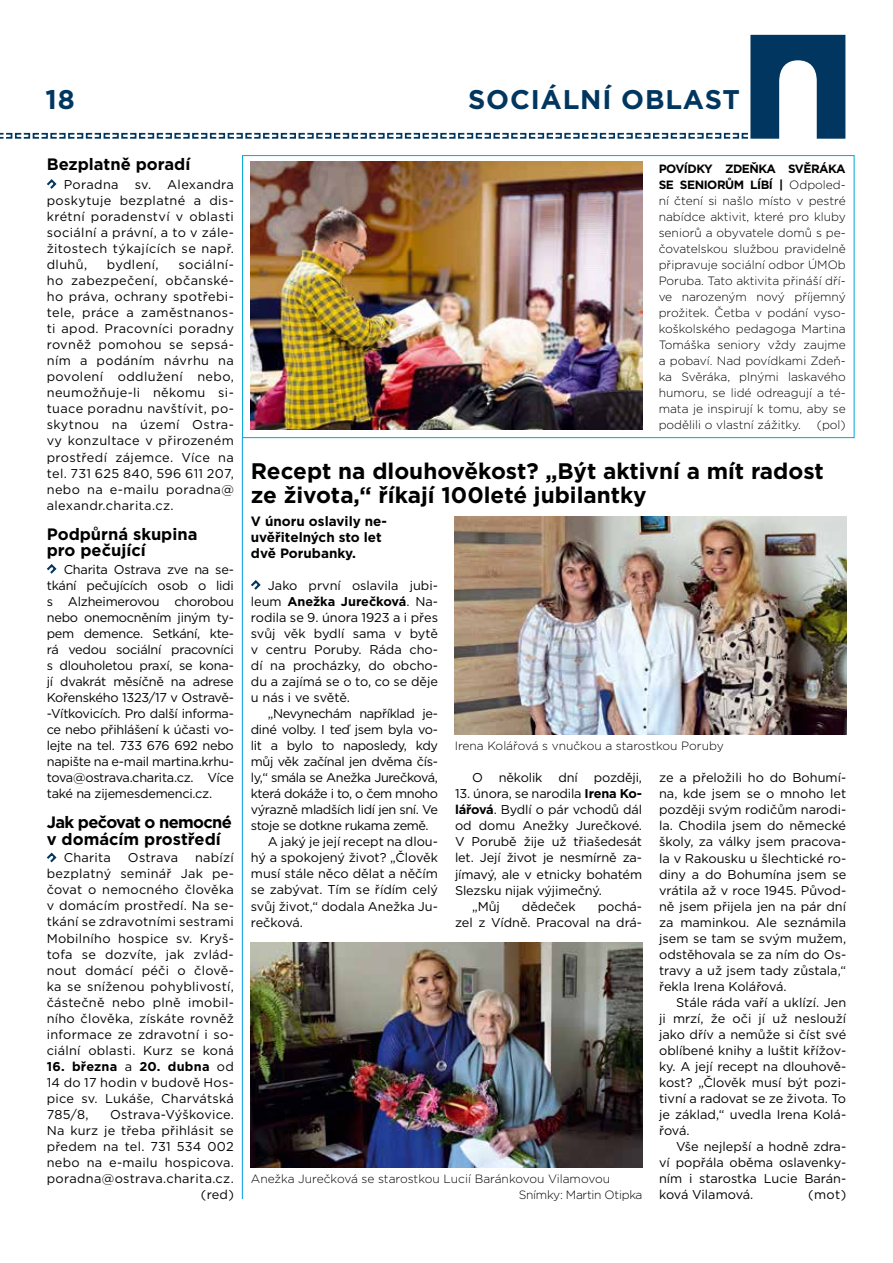
<style>
.page{position:relative;width:893px;height:1263px;background:#fff}
.page>*{position:absolute;margin:0;border:0;box-sizing:border-box;transform-origin:0 0}
.t1{font:700 27px "Gotham";letter-spacing:.03em;color:#00365f}
.t2{font:700 22.5px/23.7px "Gotham";color:#000}
.t3{font:700 16.5px/16.5px "Gotham";color:#000}
.t4{font:700 16.5px/16.5px "Gotham";letter-spacing:-.03em;color:#000}
.t5{font:700 13.5px/16px "Gotham";color:#000}
.t6{font:12.75px/16px "Gotham";color:#000;text-align:justify}
.t7{font:12.75px "Gotham";letter-spacing:-.03em;color:#000}
.t8{font:12.75px/16px "Gotham";letter-spacing:.02em;color:#000;text-align:right}
.t9{font:12.75px "Gotham";letter-spacing:.03em;color:#000}
.t10{font:12.75px "Gotham";letter-spacing:-.025em;color:#000}
.t11{font:300 12px/16px "Gotham";color:#000}
.s1{font-weight:700}
</style>
<div class="page">
<svg style="left:0;top:35px;width:845px;height:104px"></svg>
<svg style="left:47px;top:179px;width:10px;height:10px"></svg>
<svg style="left:47px;top:564px;width:10px;height:10px"></svg>
<svg style="left:47px;top:852px;width:10px;height:10px"></svg>
<hr style="left:242px;top:438px;width:1px;height:761px;background:#009fe3">
<svg style="left:251px;top:580px;width:10px;height:10px"></svg>
<img style="left:251px;top:942px;width:391px;height:225px">
<img style="left:455px;top:516px;width:391px;height:218px">
<img style="left:251px;top:161px;width:391px;height:268px">
<div style="left:242px;top:155px;width:612px;height:283px;border:1px solid #00a7d7"></div>
<h1 class="t1" style="left:45px;top:81px;width:31px">18</h1>
<h1 class="t1" style="left:468px;top:81px;width:273px">SOCIÁLNÍ OBLAST</h1>
<p class="t3" style="left:47px;top:156px;width:145px">Bezplatně poradí</p>
<p class="t9" style="left:64px;top:176px;width:56px">Poradna</p>
<p class="t6" style="left:47px;top:176px;width:189px;text-indent:88px">sv. Alexandra poskytuje bezplatné a dis&shy;krétní poradenství v oblasti sociální a právní, a to v zále&shy;žitostech týkajících se např. dluhů,</p>
<p class="t6" style="left:47px;top:256px;width:189px;text-indent:132px">sociální&shy;ho zabezpečení, občanské&shy;ho práva, ochrany spotřebi&shy;tele, práce a zaměstnanos&shy;ti apod. Pracovníci poradny rovněž pomohou se sepsá&shy;ním a podáním návrhu na povolení oddlužení nebo, neumožňuje-li někomu si&shy;tuace poradnu navštívit, po&shy;skytnou na území Ostra&shy;vy konzultace v přirozeném prostředí zájemce. Více na tel. 731 625 840, 596 611 207, nebo na e-mailu poradna@ alexandr.charita.cz.</p>
<p class="t3" style="left:47px;top:525px;width:152px">Podpůrná skupina pro pečující</p>
<p class="t6" style="left:47px;top:561px;width:189px;text-indent:17px">Charita Ostrava zve na se&shy;tkání pečujících osob o lidi s Alzheimerovou chorobou nebo onemocněním jiným ty&shy;pem demence. Setkání, kte&shy;rá vedou sociální pracovníci s dlouholetou praxí, se kona&shy;jí dvakrát měsíčně na adrese Kořenského 1323/17 v Ostravě--Vítkovicích. Pro další informa&shy;ce nebo přihlášení k účasti vo&shy;lejte na tel. 733 676 692 nebo napište na e-mail martina.krhu&shy;tova@ostrava.charita.cz. Více také na zijemesdemenci.cz.</p>
<p class="t4" style="left:47px;top:814px;width:187px">Jak pečovat o nemocné v domácím prostředí</p>
<p class="t8" style="left:64px;top:849px;width:49px">Charita</p>
<p class="t6" style="left:128px;top:849px;width:52px">Ostrava</p>
<p class="t9" style="left:107px;top:256px;width:53px">bydlení,</p>
<p class="t6" style="left:47px;top:849px;width:189px;text-indent:148px">nabízí bezplatný seminář Jak pe&shy;čovat o nemocného člověka v domácím prostředí. Na se&shy;tkání se zdravotními sestrami Mobilního hospice sv. Kryš&shy;tofa se dozvíte, jak zvlád&shy;nout domácí péči o člově&shy;ka se sníženou pohyblivostí, částečně nebo plně imobil&shy;ního člověka, získáte rovněž informace ze zdravotní i so&shy;ciální oblasti. Kurz se koná</p>
<p class="t6" style="left:47px;top:1058px;width:189px"><span class="s1">16. března</span> a <span class="s1">20. dubna</span> od 14 do 17 hodin v budově Hos&shy;pice sv. Lukáše, Charvátská 785/8,</p>
<p class="t8" style="left:47px;top:1106px;width:189px">Ostrava-Výškovice.<br>Na kurz je třeba přihlásit se předem na tel. 731 534 002 nebo na e-mailu hospicova. poradna@ostrava.charita.cz. (red)</p>
<p class="t11" style="left:659px;top:160px;width:189px;text-align:justify"><span class="s1">POVÍDKY ZDEŇKA SVĚRÁKA SE SENIORŮM LÍBÍ |</span> Odpoled&shy;ní čtení si našlo místo v pestré nabídce aktivit, které pro kluby seniorů a obyvatele domů s pe&shy;čovatelskou službou pravidelně připravuje sociální odbor ÚMOb Poruba. Tato aktivita přináší dří&shy;ve narozeným nový příjemný prožitek. Četba v podání vyso&shy;koškolského pedagoga Martina Tomáška seniory vždy zaujme a pobaví. Nad povídkami Zdeň&shy;ka Svěráka, plnými laskavého humoru, se lidé odreagují a té&shy;mata je inspirují k tomu, aby se podělili o vlastní zážitky.</p>
<p class="t11" style="left:817px;top:417px;width:30px">(pol)</p>
<h2 class="t2" style="left:251px;top:459px;width:574px">Recept na dlouhověkost? „Být aktivní a mít radost ze života,“ říkají 100leté jubilantky</h2>
<p class="t5" style="left:251px;top:513px;width:138px">V únoru oslavily ne&shy;uvěřitelných sto let dvě Porubanky.</p>
<p class="t6" style="left:251px;top:577px;width:189px;text-indent:17px">Jako první oslavila jubi&shy;leum <span class="s1">Anežka Jurečková</span>. Na&shy;rodila se 9. února 1923 a i přes svůj věk bydlí sama v bytě v centru Poruby. Ráda cho&shy;dí na procházky, do obcho&shy;du a zajímá se o to, co se děje u nás i ve světě.</p>
<p class="t7" style="left:268px;top:705px;width:172px">„Nevynechám například je-</p>
<p class="t7" style="left:251px;top:721px;width:189px">diné volby. I teď jsem byla vo-</p>
<p class="t7" style="left:251px;top:737px;width:189px">lit a bylo to naposledy, kdy</p>
<p class="t7" style="left:251px;top:753px;width:189px">můj věk začínal jen dvěma čís-</p>
<p class="t7" style="left:251px;top:769px;width:189px">ly,“ smála se Anežka Jurečková,</p>
<p class="t7" style="left:251px;top:785px;width:189px">která dokáže i to, o čem mnoho</p>
<p class="t7" style="left:251px;top:802px;width:189px">výrazně mladších lidí jen sní. Ve</p>
<p class="t7" style="left:251px;top:818px;width:179px">stoje se dotkne rukama země.</p>
<p class="t6" style="left:268px;top:833px;width:172px">A jaký je její recept na dlou-</p>
<p class="t6" style="left:251px;top:849px;width:189px">hý a spokojený život? „Člověk</p>
<p class="t6" style="left:251px;top:866px;width:189px">musí stále něco dělat a něčím</p>
<p class="t6" style="left:251px;top:882px;width:189px">se zabývat. Tím se řídím celý</p>
<p class="t6" style="left:251px;top:898px;width:189px">svůj život,“ dodala Anežka Ju-</p>
<p class="t10" style="left:251px;top:914px;width:54px">rečková.</p>
<p class="t11" style="left:455px;top:737px;width:270px">Irena Kolářová s vnučkou a starostkou Poruby</p>
<p class="t6" style="left:472px;top:769px;width:172px">O několik dní později,</p>
<p class="t6" style="left:455px;top:785px;width:189px">13. února, se narodila <span class="s1">Irena Ko-</span></p>
<p class="t6" style="left:455px;top:801px;width:189px"><span class="s1">lářová</span>. Bydlí o pár vchodů dál</p>
<p class="t6" style="left:455px;top:817px;width:189px">od domu Anežky Jurečkové.</p>
<p class="t6" style="left:455px;top:834px;width:189px">V Porubě žije už třiašedesát</p>
<p class="t6" style="left:455px;top:850px;width:189px">let. Její život je nesmírně za-</p>
<p class="t6" style="left:455px;top:866px;width:189px">jímavý, ale v etnicky bohatém</p>
<p class="t6" style="left:455px;top:882px;width:148px">Slezsku nijak výjimečný.</p>
<p class="t6" style="left:472px;top:898px;width:29px">„Můj</p>
<p class="t6" style="left:522px;top:898px;width:55px">dědeček</p>
<p class="t6" style="left:659px;top:769px;width:189px">ze a přeložili ho do Bohumí&shy;na, kde jsem se o mnoho let později svým rodičům narodi&shy;la. Chodila jsem do německé školy, za války jsem pracova&shy;la v Rakousku u šlechtické ro&shy;diny a do Bohumína jsem se vrátila až v roce 1945. Původ&shy;ně jsem přijela jen na pár dní za maminkou. Ale seznámila jsem se tam se svým mužem, odstěhovala se za ním do Os&shy;travy a už jsem tady zůstala,“ řekla Irena Kolářová.</p>
<p class="t6" style="left:659px;top:994px;width:189px;text-indent:17px">Stále ráda vaří a uklízí. Jen ji mrzí, že oči jí už neslouží jako dřív a nemůže si číst své oblíbené knihy a luštit křížov&shy;ky. A její recept na dlouhově&shy;kost? „Člověk musí být pozi&shy;tivní a radovat se ze života. To je základ,“ uvedla Irena Kolá&shy;řová.</p>
<p class="t6" style="left:659px;top:1138px;width:189px;text-indent:17px">Vše nejlepší a hodně zdra&shy;ví popřála oběma oslavenky&shy;ním i starostka Lucie Barán&shy;ková Vilamová.</p>
<p class="t6" style="left:455px;top:898px;width:189px;text-align:right">pochá-<br>zel z Vídně. Pracoval na drá-</p>
<p class="t11" style="left:519px;top:1170px;width:125px;text-indent:-268px">Anežka Jurečková se starostkou Lucií Baránkovou Vilamovou<br>Snímky: Martin Otipka</p>
<p class="t6" style="left:808px;top:1186px;width:40px">(mot)</p>
</div>
